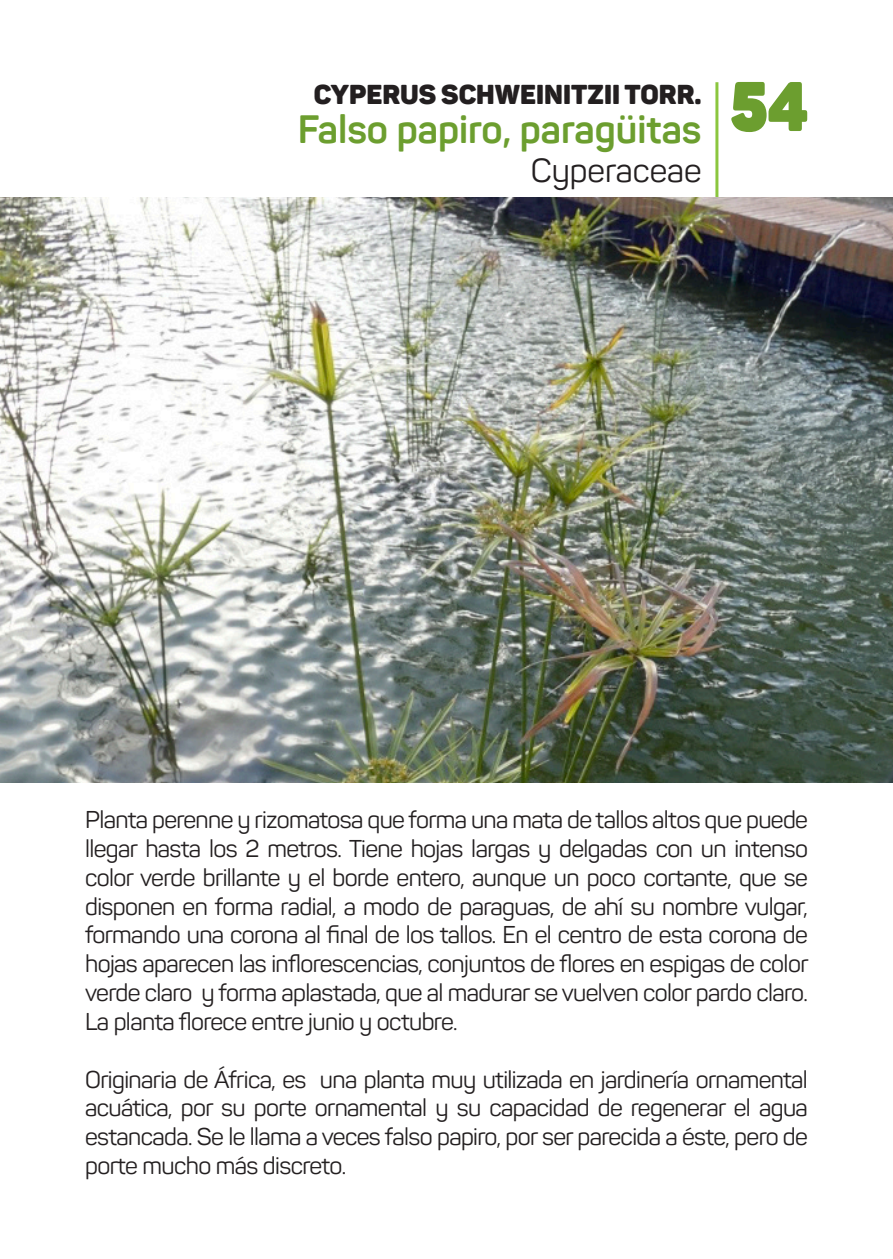
<style>
.page{position:relative;width:893px;height:1259px;background:#fff}
.page>*{position:absolute;margin:0;border:0;box-sizing:border-box;transform-origin:0 0}
.t1{font:800 69px "Panton";color:#6c9e2f;scale:.87 1}
.t2{font:700 39px "Panton";color:#6c9e2f}
.t3{font:33px "Panton";color:#231f20}
.t4{font:27px "Panton Black Caps";color:#231f20}
.Normal_text{font:24px/28.8px "Panton";letter-spacing:-.025em;color:#231f20;text-align:justify}
</style>
<div class="page">
<hr style="left:715px;top:82px;width:3px;height:116px;background:#8bc63e">
<img style="left:0;top:198px;width:893px;height:584px">
<p class="t4" style="left:314px;top:77px;width:389px">CYPERUS SCHWEINITZII TORR.</p>
<p class="t2" style="left:298px;top:105px;width:405px">Falso papiro, paragüitas</p>
<p class="t3" style="left:531px;top:150px;width:172px">Cyperaceae</p>
<p class="t1" style="left:730px;top:61px;width:90px">54</p>
<p class="Normal_text" style="left:85px;top:805px;width:725px">Planta perenne y rizomatosa que forma una mata de tallos altos que puede llegar hasta los 2 metros. Tiene hojas largas y delgadas con un intenso color verde brillante y el borde entero, aunque un poco cortante, que se disponen en forma radial, a modo de paraguas, de ahí su nombre vulgar, formando una corona al final de los tallos. En el centro de esta corona de hojas aparecen las inflorescencias, conjuntos de flores en espigas de color verde claro y forma aplastada, que al madurar se vuelven color pardo claro.<br>La planta florece entre junio y octubre.</p>
<p class="Normal_text" style="left:85px;top:1064px;width:724px">Originaria de África, es una planta muy utilizada en jardinería ornamental acuática, por su porte ornamental y su capacidad de regenerar el agua estancada. Se le llama a veces falso papiro, por ser parecida a éste, pero de porte mucho más discreto.</p>
</div>
